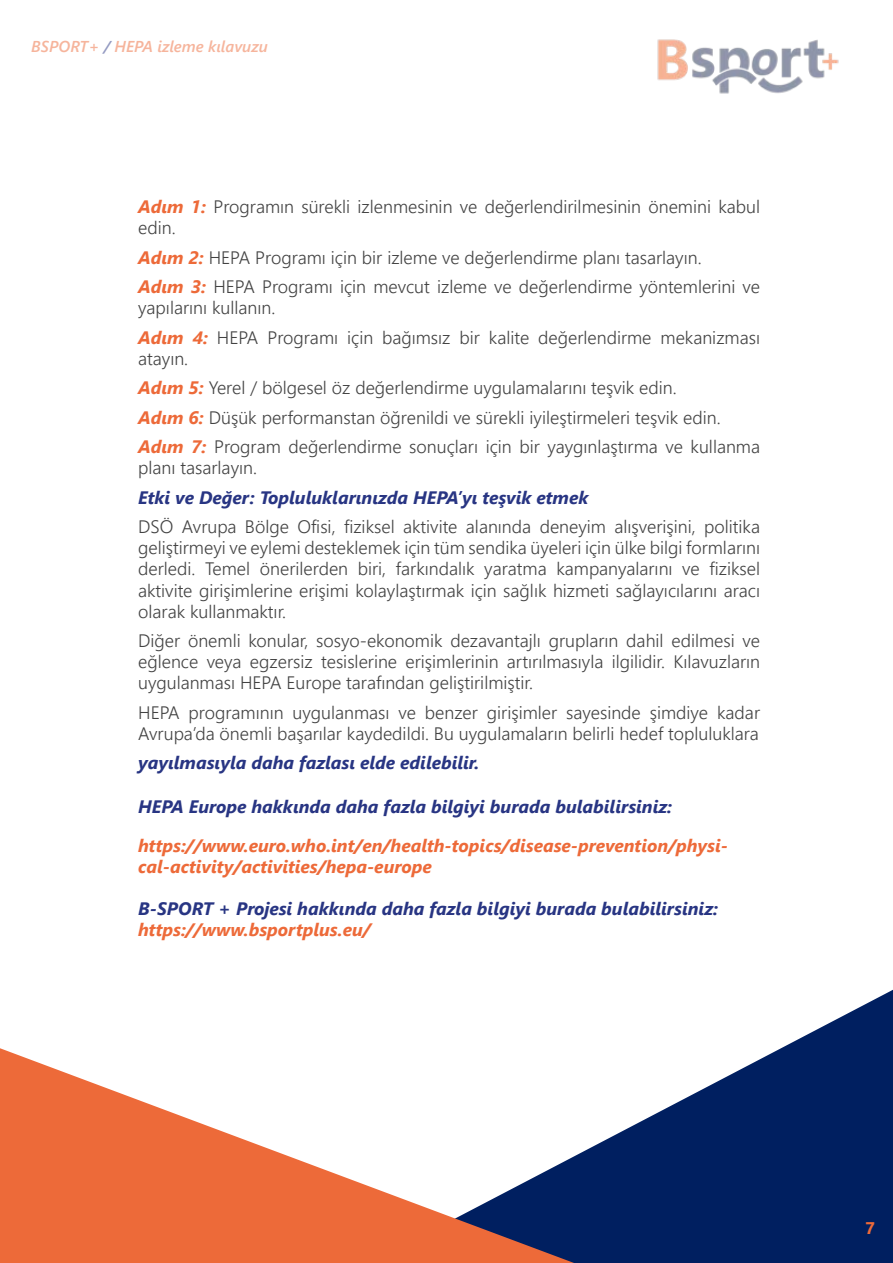
<style>
.page{position:relative;width:893px;height:1263px;background:#fff}
.page>*{position:absolute;margin:0;border:0;box-sizing:border-box;transform-origin:0 0}
.t1{font:300 18px/21px "Segoe UI";color:#434343}
.t2{font:italic 700 18px "Segoe UI";color:#283583}
.t3{font:italic 700 18px/21px "Segoe UI";color:#ed6a39}
.t4{font:700 18px "Acumin Pro";color:#ed6a39}
.t5{font:italic 600 15.75px "Segoe UI";color:#ed6a39}
.s1{color:#283583}
.s2{font-weight:700;font-style:italic;color:#ed6a39}
</style>
<div class="page">
<svg style="left:574px;top:990px;width:319px;height:273px;fill:#001f60"></svg>
<svg style="left:0;top:1048px;width:574px;height:215px"></svg>
<img style="left:657px;top:39px;width:182px;height:55px">
<p class="t5" style="left:31px;top:31px;width:238px">BSPORT+ <span class="s1">/</span> HEPA izleme kılavuzu</p>
<p class="t1" style="left:138px;top:195px;width:623px"><span class="s2">Adım 1:</span> Programın sürekli izlenmesinin ve değerlendirilmesinin önemini kabul edin.</p>
<p class="t1" style="left:138px;top:241px;width:623px;line-height:29.5px"><span class="s2">Adım 2:</span> HEPA Programı için bir izleme ve değerlendirme planı tasarlayın.<br><span class="s2">Adım 3:</span> HEPA Programı için mevcut izleme ve değerlendirme yöntemlerini ve</p>
<p class="t1" style="left:138px;top:291px;width:623px;line-height:29.5px">yapılarını kullanın.<br><span class="s2">Adım 4:</span> HEPA Programı için bağımsız bir kalite değerlendirme mekanizması</p>
<p class="t1" style="left:138px;top:342px;width:623px;line-height:29.5px">atayın.<br><span class="s2">Adım 5:</span> Yerel / bölgesel öz değerlendirme uygulamalarını teşvik edin.<br><span class="s2">Adım 6:</span> Düşük performanstan öğrenildi ve sürekli iyileştirmeleri teşvik edin.<br><span class="s2">Adım 7:</span> Program değerlendirme sonuçları için bir yaygınlaştırma ve kullanma</p>
<p class="t1" style="left:138px;top:456px;width:120px">planı tasarlayın.</p>
<p class="t2" style="left:138px;top:481px;width:452px">Etki ve Değer: Topluluklarınızda HEPA’yı teşvik etmek</p>
<p class="t1" style="left:138px;top:515px;width:623px;text-align:justify">DSÖ Avrupa Bölge Ofisi, fiziksel aktivite alanında deneyim alışverişini, politika geliştirmeyi ve eylemi desteklemek için tüm sendika üyeleri için ülke bilgi formlarını derledi. Temel önerilerden biri, farkındalık yaratma kampanyalarını ve fiziksel aktivite girişimlerine erişimi kolaylaştırmak için sağlık hizmeti sağlayıcılarını aracı olarak kullanmaktır.</p>
<p class="t1" style="left:138px;top:628px;width:623px;text-align:justify">Diğer önemli konular, sosyo-ekonomik dezavantajlı grupların dahil edilmesi ve eğlence veya egzersiz tesislerine erişimlerinin artırılmasıyla ilgilidir. Kılavuzların uygulanması HEPA Europe tarafından geliştirilmiştir.</p>
<p class="t1" style="left:138px;top:700px;width:623px">HEPA programının uygulanması ve benzer girişimler sayesinde şimdiye kadar<br>Avrupa’da önemli başarılar kaydedildi. Bu uygulamaların belirli hedef topluluklara</p>
<p class="t2" style="left:138px;top:746px;width:343px">yayılmasıyla daha fazlası elde edilebilir.</p>
<p class="t2" style="left:138px;top:789px;width:535px">HEPA Europe hakkında daha fazla bilgiyi burada bulabilirsiniz:</p>
<p class="t3" style="left:138px;top:832px;width:591px">https://www.euro.who.int/en/health-topics/disease-prevention/physi&shy;cal-activity/activities/hepa-europe</p>
<p class="t2" style="left:138px;top:891px;width:581px">B-SPORT + Projesi hakkında daha fazla bilgiyi burada bulabilirsiniz:</p>
<p class="t3" style="left:138px;top:916px;width:234px">https://www.bsportplus.eu/</p>
<p class="t4" style="left:866px;top:1215px;width:10px">7</p>
</div>
